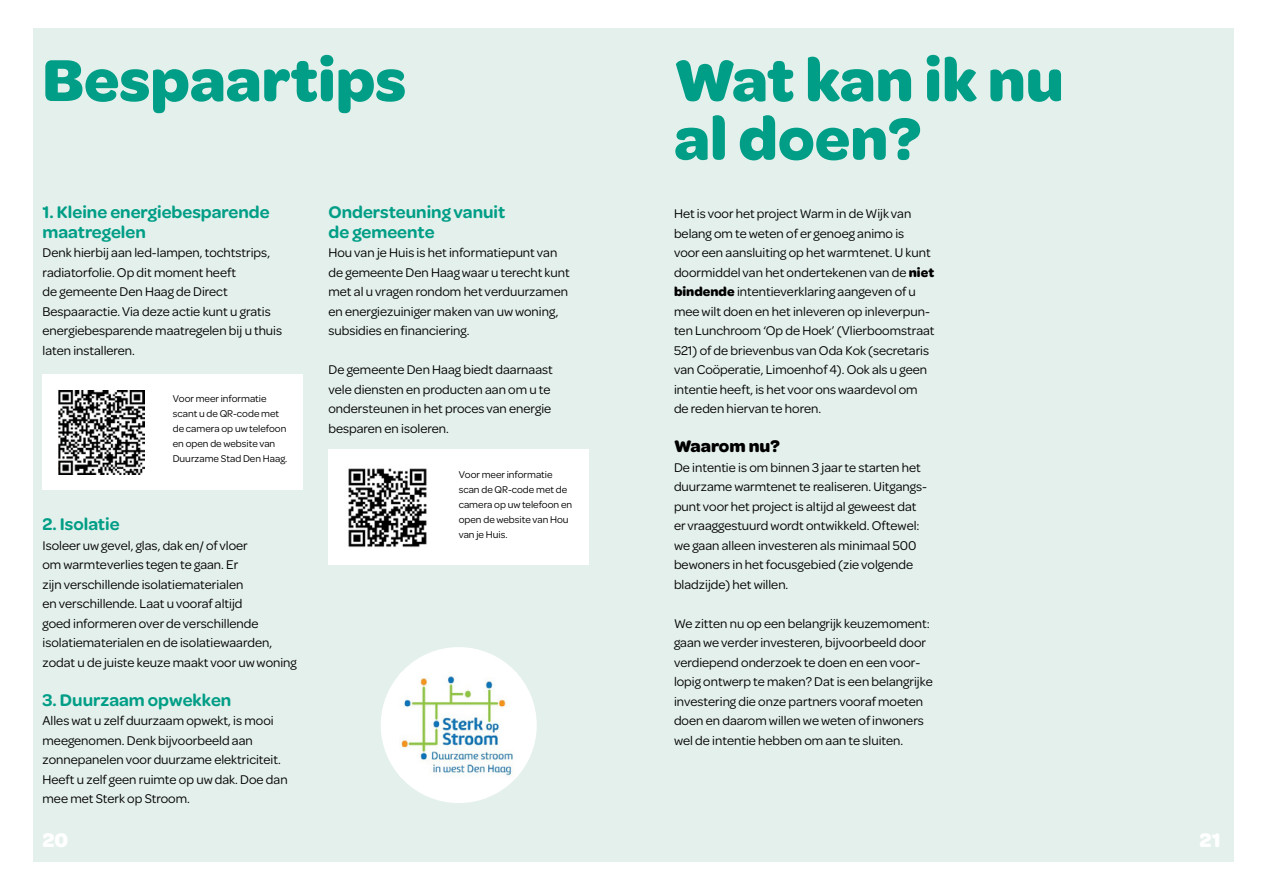
<style>
.page{position:relative;width:1263px;height:893px;background:#fff}
.page>*{position:absolute;margin:0;border:0;box-sizing:border-box;transform-origin:0 0}
.t1{font:700 63px/58.5px "Omnes";color:#009e86}
.t2{font:700 21px "Omnes";color:#fff}
.t3{font:600 18px/19.5px "Omnes";color:#009e86}
.t4{font:700 18px "Omnes";color:#000}
.t5{font:13.5px/19.5px "Omnes";color:#000}
.t6{font:10.5px/15px "Omnes";color:#000}
.s1{font-weight:700}
</style>
<div class="page">
<div style="left:33px;top:28px;width:1201px;height:834px;background:#e4f0ec"></div>
<div style="left:328px;top:449px;width:261px;height:115px;background:#fff"></div>
<img style="left:348px;top:468px;width:79px;height:80px">
<div style="left:43px;top:374px;width:260px;height:116px;background:#fff"></div>
<img style="left:58px;top:390px;width:86px;height:85px">
<div style="left:381px;top:647px;width:156px;height:156px;background:#fff;border-radius:50%"></div>
<img style="left:399px;top:672px;width:119px;height:105px">
<h1 class="t1" style="left:43px;top:47px;width:365px">Bespaartips</h1>
<h3 class="t3" style="left:43px;top:201px;width:229px">1. Kleine energiebesparende maatregelen</h3>
<p class="t5" style="left:43px;top:242px;width:241px">Denk hierbij aan led-lampen, tochtstrips, radiatorfolie. Op dit moment heeft<br>de gemeente Den Haag de Direct Bespaaractie. Via deze actie kunt u gratis energiebesparende maatregelen bij u thuis laten installeren.</p>
<p class="t6" style="left:173px;top:390px;width:116px">Voor meer informatie scant u de QR-code met de camera op uw telefoon en open de website van<br>Duurzame Stad Den Haag.</p>
<h3 class="t3" style="left:43px;top:513px;width:79px">2. Isolatie</h3>
<p class="t5" style="left:43px;top:535px;width:256px">Isoleer uw gevel, glas, dak en/ of vloer<br>om warmteverlies tegen te gaan. Er<br>zijn verschillende isolatiematerialen<br>en verschillende. Laat u vooraf altijd<br>goed informeren over de verschillende isolatiematerialen en de isolatiewaarden, zodat u de juiste keuze maakt voor uw woning</p>
<h3 class="t3" style="left:43px;top:689px;width:190px">3. Duurzaam opwekken</h3>
<p class="t5" style="left:43px;top:710px;width:247px">Alles wat u zelf duurzaam opwekt, is mooi meegenomen. Denk bijvoorbeeld aan zonnepanelen voor duurzame elektriciteit.<br>Heeft u zelf geen ruimte op uw dak. Doe dan mee met Sterk op Stroom.</p>
<h3 class="t3" style="left:328px;top:201px;width:178px">Ondersteuning vanuit de gemeente</h3>
<p class="t5" style="left:328px;top:242px;width:243px">Hou van je Huis is het informatiepunt van de gemeente Den Haag waar u terecht kunt met al u vragen rondom het verduurzamen en energiezuiniger maken van uw woning, subsidies en financiering.</p>
<p class="t5" style="left:328px;top:359px;width:226px">De gemeente Den Haag biedt daarnaast vele diensten en producten aan om u te ondersteunen in het proces van energie besparen en isoleren.</p>
<p class="t6" style="left:459px;top:467px;width:115px">Voor meer informatie scan de QR-code met de camera op uw telefoon en open de website van Hou van je Huis.</p>
<h1 class="t1" style="left:674px;top:47px;width:391px">Wat kan ik nu al doen?</h1>
<p class="t5" style="left:674px;top:203px;width:262px">Het is voor het project Warm in de Wijk van belang om te weten of er genoeg animo is<br>voor een aansluiting op het warmtenet. U kunt doormiddel van het ondertekenen van de <span class="s1">niet bindende</span> intentieverklaring aangeven of u mee wilt doen en het inleveren op inleverpun&shy;ten Lunchroom ‘Op de Hoek’ (Vlierboomstraat 521) of de brievenbus van Oda Kok (secretaris van Coöperatie, Limoenhof 4). Ook als u geen intentie heeft, is het voor ons waardevol om de reden hiervan te horen.</p>
<h3 class="t4" style="left:674px;top:433px;width:107px">Waarom nu?</h3>
<p class="t5" style="left:674px;top:457px;width:254px">De intentie is om binnen 3 jaar te starten het duurzame warmtenet te realiseren. Uitgangs&shy;punt voor het project is altijd al geweest dat er vraaggestuurd wordt ontwikkeld. Oftewel: we gaan alleen investeren als minimaal 500 bewoners in het focusgebied (zie volgende bladzijde) het willen.</p>
<p class="t5" style="left:674px;top:612px;width:260px">We zitten nu op een belangrijk keuzemoment: gaan we verder investeren, bijvoorbeeld door verdiepend onderzoek te doen en een voor&shy;lopig ontwerp te maken? Dat is een belangrijke investering die onze partners vooraf moeten doen en daarom willen we weten of inwoners wel de intentie hebben om aan te sluiten.</p>
<h2 class="t2" style="left:43px;top:825px;width:27px">20</h2>
<h2 class="t2" style="left:1199px;top:825px;width:22px">21</h2>
</div>
